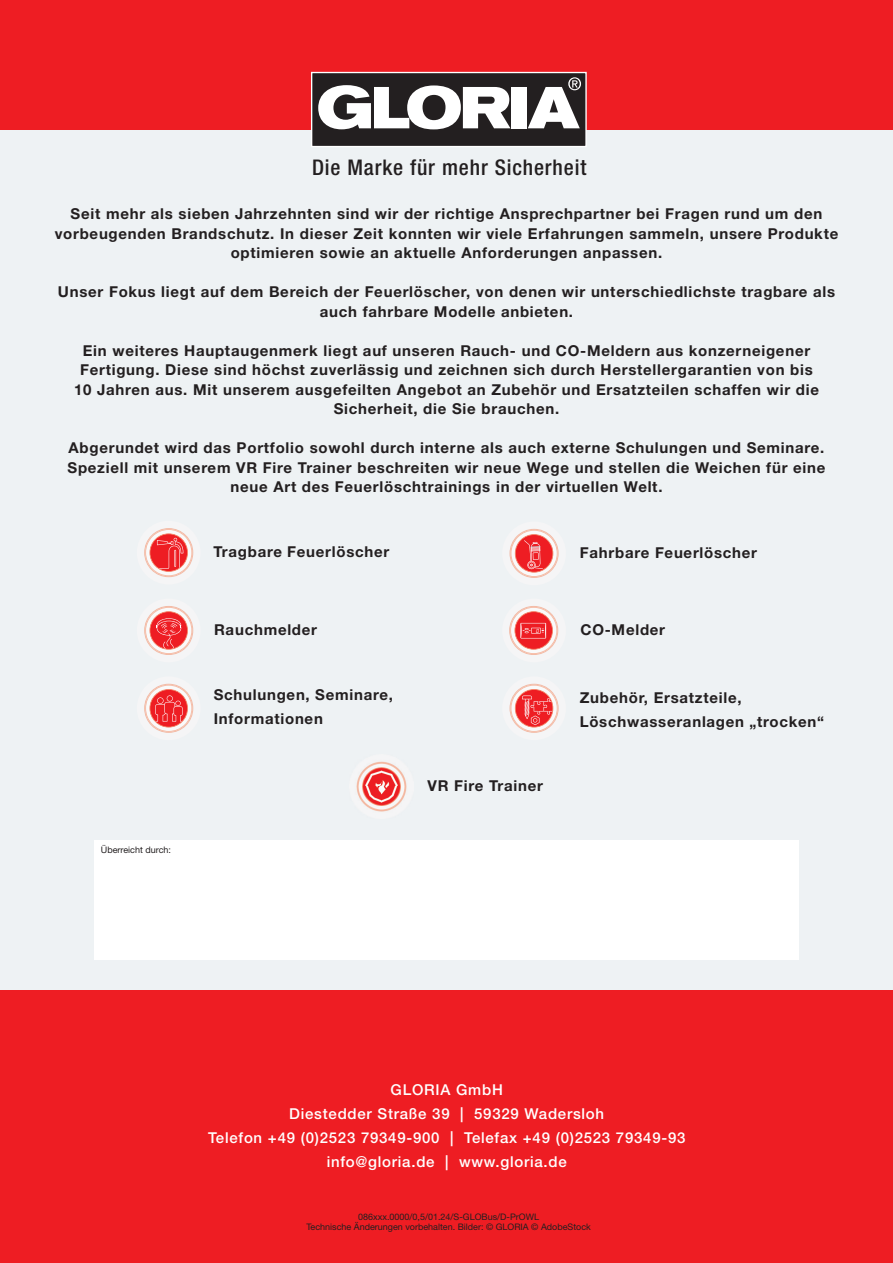
<style>
.page{position:relative;width:893px;height:1263px;background:#fff}
.page>*{position:absolute;margin:0;border:0;box-sizing:border-box;transform-origin:0 0}
.t1{font:500 condensed 21.6px "Helvetica Neue LT Pro";letter-spacing:.04em;color:#231f20}
.t2{font:700 15px/19.5px "Helvetica Neue LT Pro";letter-spacing:.05em;color:#231f20;text-align:center}
.t3{font:500 15px/24px "Helvetica Neue LT Pro";letter-spacing:.05em;color:#fff;text-align:center}
.t4{font:9px/10.8px "Helvetica Neue LT Pro";color:#231f20;text-align:center}
.t5{font:6.15px "Lcd D";color:#fff}
</style>
<div class="page">
<div style="left:0;top:0;width:893px;height:130px;background:#ee1d23"></div>
<div style="left:0;top:130px;width:893px;height:861px;background:#eef2f4"></div>
<div style="left:0;top:991px;width:893px;height:272px;background:#ee1d23"></div>
<div style="left:312px;top:73px;width:273px;height:73px;background:#231f20"></div>
<svg style="left:318px;top:85px;width:192px;height:44px"></svg>
<div style="left:512px;top:87px;width:15px;height:41px;background:#fff"></div>
<svg style="left:528px;top:77px;width:53px;height:51px"></svg>
<div style="left:311px;top:72px;width:276px;height:75px;border:1px solid #fff"></div>
<div style="left:94px;top:840px;width:704px;height:119px;background:#fff"></div>
<svg style="left:144px;top:528px;width:50px;height:50px"></svg>
<svg style="left:144px;top:683px;width:50px;height:50px"></svg>
<svg style="left:144px;top:606px;width:50px;height:49px"></svg>
<svg style="left:509px;top:529px;width:50px;height:49px"></svg>
<svg style="left:509px;top:683px;width:50px;height:50px"></svg>
<svg style="left:509px;top:606px;width:50px;height:49px"></svg>
<img style="left:356px;top:761px;width:51px;height:51px">
<h1 class="t1" style="left:312px;top:155px;width:276px">Die Marke für mehr Sicherheit</h1>
<p class="t2" style="left:55px;top:204px;width:785px">Seit mehr als sieben Jahrzehnten sind wir der richtige Ansprechpartner bei Fragen rund um den vorbeugenden Brandschutz. In dieser Zeit konnten wir viele Erfahrungen sammeln, unsere Produkte optimieren sowie an aktuelle Anforderungen anpassen.</p>
<p class="t2" style="left:58px;top:282px;width:779px">Unser Fokus liegt auf dem Bereich der Feuerlöscher, von denen wir unterschiedlichste tragbare als auch fahrbare Modelle anbieten.</p>
<p class="t2" style="left:74px;top:340px;width:746px">Ein weiteres Hauptaugenmerk liegt auf unseren Rauch- und CO-Meldern aus konzerneigener Fertigung. Diese sind höchst zuverlässig und zeichnen sich durch Herstellergarantien von bis 10 Jahren aus. Mit unserem ausgefeilten Angebot an Zubehör und Ersatzteilen schaffen wir die Sicherheit, die Sie brauchen.</p>
<p class="t2" style="left:68px;top:438px;width:759px">Abgerundet wird das Portfolio sowohl durch interne als auch externe Schulungen und Seminare.<br>Speziell mit unserem VR Fire Trainer beschreiten wir neue Wege und stellen die Weichen für eine neue Art des Feuerlöschtrainings in der virtuellen Welt.</p>
<p class="t2" style="left:213px;top:542px;width:177px">Tragbare Feuerlöscher</p>
<p class="t2" style="left:580px;top:543px;width:179px">Fahrbare Feuerlöscher</p>
<p class="t4" style="left:101px;top:844px;width:72px">Überreicht durch:</p>
<p class="t2" style="left:214px;top:619px;width:105px">Rauchmelder</p>
<p class="t2" style="left:214px;top:682px;width:181px;line-height:24px;text-align:left">Schulungen, Seminare,<br>Informationen</p>
<p class="t5" style="left:536px;top:627px;width:5px">0</p>
<p class="t2" style="left:580px;top:619px;width:86px">CO-Melder</p>
<p class="t2" style="left:427px;top:776px;width:117px">VR Fire Trainer</p>
<p class="t2" style="left:580px;top:685px;width:246px;line-height:24px;text-align:left">Zubehör, Ersatzteile,<br>Löschwasseranlagen „trocken“</p>
<p class="t3" style="left:208px;top:1078px;width:479px">GLORIA GmbH<br>Diestedder Straße 39 | 59329 Wadersloh<br>Telefon +49 (0)2523 79349-900 | Telefax +49 (0)2523 79349-93 info@gloria.de | www.gloria.de</p>
<p class="t4" style="left:306px;top:1211px;width:286px">086xxx.0000/0,5/01.24/S-GLOBus/D-PrOWL<br>Technische Änderungen vorbehalten. Bilder: © GLORIA © AdobeStock</p>
</div>
